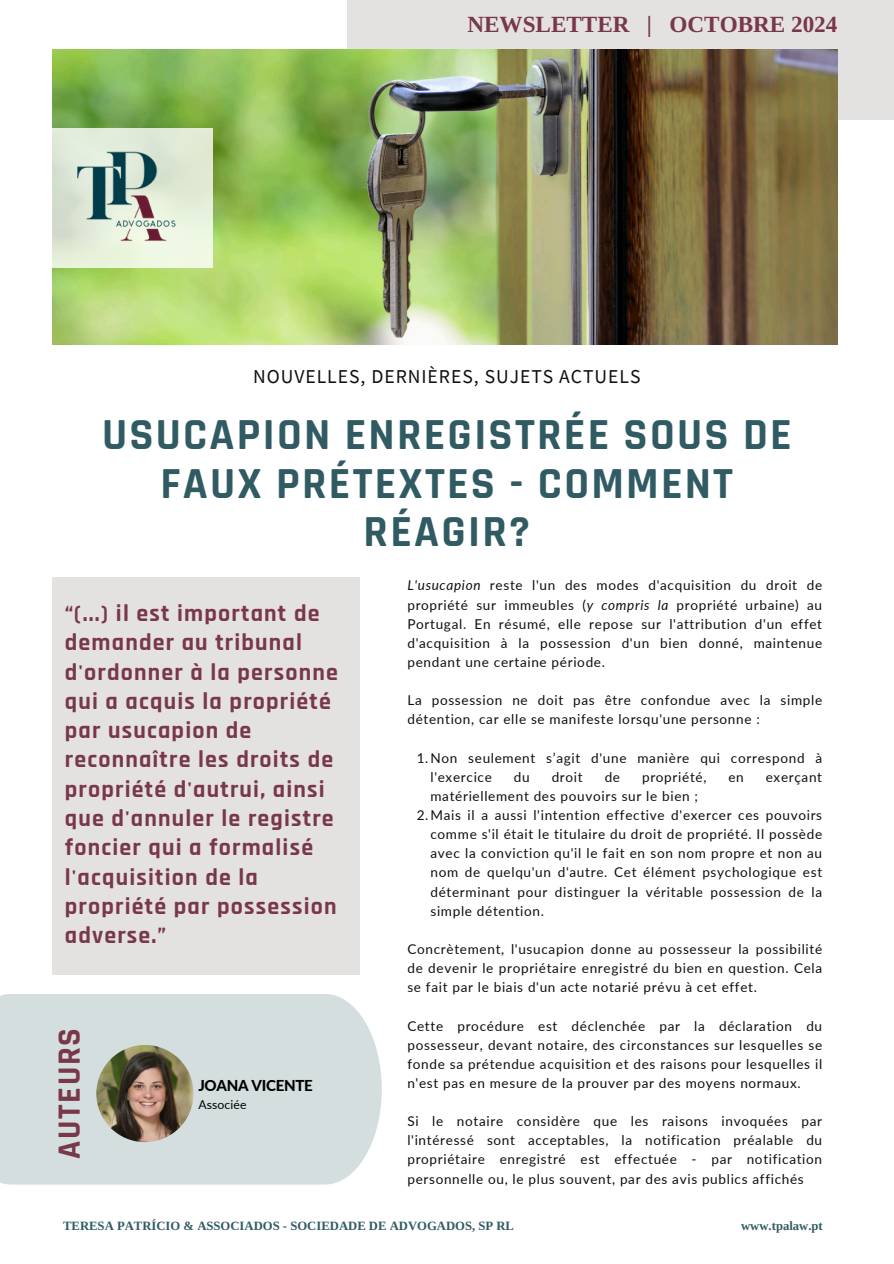
<style>
.page{position:relative;width:894px;height:1264px;background:#fff}
.page>*{position:absolute;margin:0;border:0;box-sizing:border-box;transform-origin:0 0}
.t1{font:700 44.85px/48.3px "Rajdhani";letter-spacing:.05em;color:#315b63;text-align:center}
.t2{font:700 32.85px "Rajdhani";letter-spacing:.05em;color:#783849}
.t3{font:700 23.85px/29.2px "Rajdhani";letter-spacing:.05em;color:#783849}
.t4{font:700 23.25px "Libra Serif Modern";color:#783849}
.t5{font:19.65px "Source Sans Pro";letter-spacing:.05em;color:#100f0e}
.t6{font:800 15px "Lato";letter-spacing:-.02em;color:#000}
.t7{font:13.5px/19.2px "Lato";letter-spacing:.05em;color:#100f0e;text-align:justify}
.t8{font:700 12.75px "Libra Serif Modern";color:#315b63}
.t9{font:12.15px "Lato";letter-spacing:.01em;color:#000}
.s1{font-style:italic}
</style>
<div class="page">
<div style="left:347px;top:0;width:546px;height:119px;background:#e4e1e1"></div>
<img style="left:52px;top:50px;width:784px;height:294px">
<svg style="left:52px;top:128px;width:161px;height:140px;background:#e3ecd8"></svg>
<img style="left:65px;top:138px;width:133px;height:118px">
<div style="left:52px;top:577px;width:307px;height:398px;background:#e4e1e1"></div>
<div style="left:0;top:994px;width:381px;height:190px;background:#d5dedf"></div>
<img style="left:96px;top:1044px;width:97px;height:98px;border-radius:50%">
<p class="t4" style="left:467px;top:11px;width:371px">NEWSLETTER | OCTOBRE 2024</p>
<h5 class="t5" style="left:253px;top:363px;width:389px">NOUVELLES, DERNIÈRES, SUJETS ACTUELS</h5>
<p class="t1" style="left:102px;top:412px;width:691px">USUCAPION ENREGISTRÉE SOUS DE<br>FAUX PRÉTEXTES - COMMENT<br>RÉAGIR?</p>
<p class="t3" style="left:65px;top:599px;width:274px">“(...) il est important de demander au tribunal d'ordonner à la personne qui a acquis la propriété par usucapion de reconnaître les droits de propriété d'autrui, ainsi que d'annuler le registre foncier qui a formalisé l'acquisition de la propriété par possession adverse.”</p>
<p class="t2" style="left:49px;top:1158px;width:132px;rotate:-90deg">AUTEURS</p>
<p class="t6" style="left:198px;top:1075px;width:116px">JOANA VICENTE</p>
<p class="t9" style="left:198px;top:1096px;width:50px">Associée</p>
<h1 class="t7" style="left:407px;top:575px;width:416px"><span class="s1">L'usucapion</span> reste l'un des modes d'acquisition du droit de propriété sur immeubles (<span class="s1">y compris la</span> propriété urbaine) au Portugal. En résumé, elle repose sur l'attribution d'un effet d'acquisition à la possession d'un bien donné, maintenue pendant une certaine période.</h1>
<h4 class="t7" style="left:407px;top:690px;width:416px">La possession ne doit pas être confondue avec la simple détention, car elle se manifeste lorsqu'une personne :</h4>
<h2 class="t7" style="left:430px;top:747px;width:393px;text-indent:-14px">1.Non seulement s’agit d'une manière qui correspond à l'exercice</h2>
<h2 class="t7" style="left:513px;top:767px;width:17px">du</h2>
<h2 class="t7" style="left:551px;top:767px;width:33px">droit</h2>
<h2 class="t7" style="left:604px;top:767px;width:17px">de</h2>
<h2 class="t7" style="left:642px;top:767px;width:66px">propriété,</h2>
<h2 class="t7" style="left:728px;top:767px;width:17px">en</h2>
<h2 class="t7" style="left:765px;top:767px;width:58px">exerçant</h2>
<h2 class="t7" style="left:430px;top:786px;width:269px">matériellement des pouvoirs sur le bien ;</h2>
<p class="t7" style="left:430px;top:805px;width:393px;text-indent:-14px">2.Mais il a aussi l'intention effective d'exercer ces pouvoirs comme s'il était le titulaire du droit de propriété. Il possède avec la conviction qu'il le fait en son nom propre et non au nom de quelqu'un d'autre. Cet élément psychologique est déterminant pour distinguer la véritable possession de la simple détention.</p>
<h6 class="t7" style="left:407px;top:939px;width:416px">Concrètement, l'usucapion donne au possesseur la possibilité de devenir le propriétaire enregistré du bien en question. Cela se fait par le biais d'un acte notarié prévu à cet effet.</h6>
<p class="t7" style="left:407px;top:1015px;width:416px">Cette procédure est déclenchée par la déclaration du possesseur, devant notaire, des circonstances sur lesquelles se fonde sa prétendue acquisition et des raisons pour lesquelles il n'est pas en mesure de la prouver par des moyens normaux.</p>
<p class="t7" style="left:407px;top:1111px;width:416px">Si le notaire considère que les raisons invoquées par l'intéressé sont acceptables, la notification préalable du propriétaire enregistré est effectuée - par notification personnelle ou, le plus souvent, par des avis publics affichés</p>
<p class="t8" style="left:63px;top:1218px;width:452px">TERESA PATRÍCIO &amp; ASSOCIADOS - SOCIEDADE DE ADVOGADOS, SP RL</p>
<p class="t8" style="left:740px;top:1218px;width:83px">www.tpalaw.pt</p>
</div>
